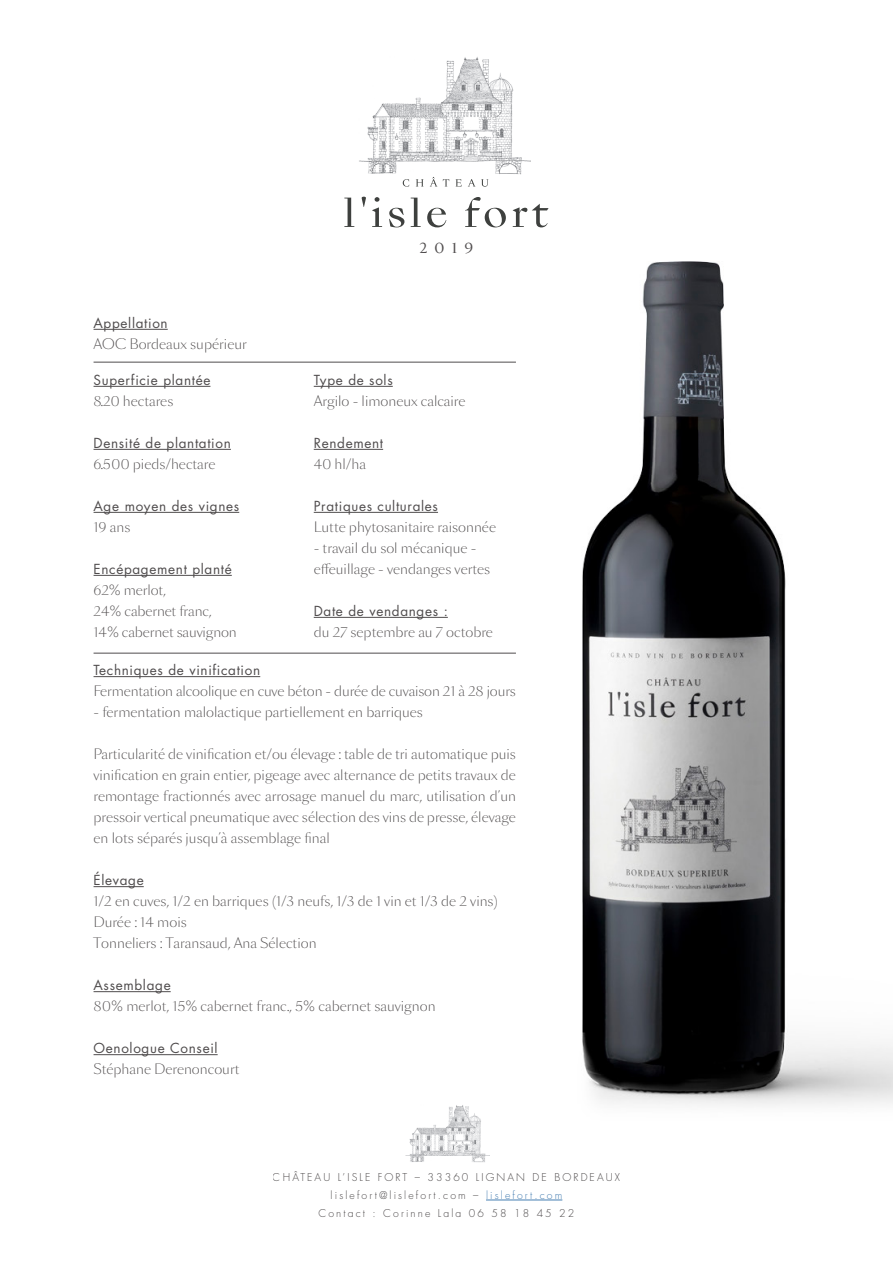
<style>
.page{position:relative;width:893px;height:1263px;background:#fff}
.page>*{position:absolute;margin:0;border:0;box-sizing:border-box;transform-origin:0 0}
.t1{font:18px "Gravitas";color:#231f20}
.t2{font:300 13.5px/21px "Sang Bleu Sans";color:#231f20}
.t3{font:13.5px "Futura Std";letter-spacing:.05em;color:#231f20}
.t4{font:300 10.5px/18px "Futura Std";letter-spacing:.2em;color:#231f20;text-align:center}
.s1{color:#175d9e}
</style>
<div class="page">
<img style="left:448px;top:160px;width:445px;height:1041px">
<img style="left:359px;top:57px;width:171px;height:120px">
<img style="left:405px;top:1103px;width:84px;height:60px">
<hr style="left:94px;top:676px;width:166px;height:1px;background:#231f20">
<hr style="left:94px;top:886px;width:50px;height:1px;background:#231f20">
<hr style="left:94px;top:991px;width:77px;height:1px;background:#231f20">
<hr style="left:94px;top:1054px;width:124px;height:1px;background:#231f20">
<hr style="left:94px;top:329px;width:74px;height:1px;background:#231f20">
<svg style="left:403px;top:179px;width:6px;height:8px"></svg>
<svg style="left:416px;top:179px;width:8px;height:7px"></svg>
<svg style="left:430px;top:177px;width:19px;height:9px"></svg>
<svg style="left:455px;top:179px;width:7px;height:8px"></svg>
<svg style="left:468px;top:179px;width:21px;height:8px"></svg>
<svg style="left:344px;top:198px;width:10px;height:29px"></svg>
<svg style="left:361px;top:197px;width:5px;height:10px"></svg>
<svg style="left:372px;top:197px;width:10px;height:30px"></svg>
<svg style="left:389px;top:208px;width:15px;height:19px"></svg>
<svg style="left:411px;top:198px;width:10px;height:29px"></svg>
<svg style="left:427px;top:208px;width:19px;height:19px"></svg>
<svg style="left:465px;top:197px;width:41px;height:30px"></svg>
<svg style="left:513px;top:204px;width:36px;height:23px"></svg>
<hr style="left:94px;top:386px;width:116px;height:1px;background:#231f20">
<hr style="left:94px;top:449px;width:137px;height:1px;background:#231f20">
<hr style="left:94px;top:512px;width:145px;height:1px;background:#231f20">
<hr style="left:94px;top:575px;width:138px;height:1px;background:#231f20">
<hr style="left:314px;top:386px;width:79px;height:1px;background:#231f20">
<hr style="left:314px;top:449px;width:69px;height:1px;background:#231f20">
<hr style="left:314px;top:512px;width:124px;height:1px;background:#231f20">
<hr style="left:314px;top:617px;width:134px;height:1px;background:#231f20">
<hr style="left:94px;top:362px;width:422px;height:1px;background:#231f20">
<hr style="left:94px;top:653px;width:422px;height:1px;background:#231f20">
<hr style="left:486px;top:1200px;width:76px;height:1px;background:#175d9e">
<p class="t3" style="left:94px;top:314px;width:76px">Appellation</p>
<p class="t2" style="left:94px;top:334px;width:155px">AOC Bordeaux supérieur</p>
<p class="t3" style="left:94px;top:371px;width:118px">Superficie plantée</p>
<p class="t2" style="left:94px;top:391px;width:81px">8.20 hectares</p>
<p class="t3" style="left:94px;top:434px;width:139px">Densité de plantation</p>
<p class="t2" style="left:94px;top:454px;width:123px">6.500 pieds/hectare</p>
<p class="t3" style="left:94px;top:497px;width:147px">Age moyen des vignes</p>
<p class="t2" style="left:94px;top:517px;width:38px">19 ans</p>
<p class="t3" style="left:94px;top:560px;width:140px">Encépagement planté</p>
<p class="t2" style="left:94px;top:580px;width:145px">62% merlot,<br>24% cabernet franc,<br>14% cabernet sauvignon</p>
<h1 class="t1" style="left:420px;top:238px;width:55px">2019</h1>
<p class="t3" style="left:314px;top:371px;width:81px">Type de sols</p>
<p class="t2" style="left:314px;top:391px;width:153px">Argilo - limoneux calcaire</p>
<p class="t3" style="left:314px;top:434px;width:71px">Rendement</p>
<p class="t2" style="left:314px;top:454px;width:54px">40 hl/ha</p>
<p class="t3" style="left:314px;top:497px;width:126px">Pratiques culturales</p>
<p class="t2" style="left:314px;top:517px;width:184px">Lutte phytosanitaire raisonnée</p>
<p class="t2" style="left:314px;top:538px;width:178px">- travail du sol mécanique - effeuillage - vendanges vertes</p>
<p class="t3" style="left:314px;top:602px;width:136px">Date de vendanges :</p>
<p class="t2" style="left:314px;top:622px;width:181px">du 27 septembre au 7 octobre</p>
<p class="t3" style="left:94px;top:662px;width:168px">Techniques de vinification</p>
<p class="t2" style="left:94px;top:681px;width:424px">Fermentation alcoolique en cuve béton - durée de cuvaison 21 à 28 jours</p>
<p class="t2" style="left:94px;top:702px;width:331px">- fermentation malolactique partiellement en barriques</p>
<p class="t2" style="left:94px;top:744px;width:424px;text-align:justify">Particularité de vinification et/ou élevage : table de tri automatique puis vinification en grain entier, pigeage avec alternance de petits travaux de remontage fractionnés avec arrosage manuel du marc, utilisation d’un pressoir vertical pneumatique avec sélection des vins de presse, élevage en lots séparés jusqu’à assemblage final</p>
<p class="t3" style="left:94px;top:872px;width:52px">Élevage</p>
<p class="t2" style="left:94px;top:891px;width:406px">1/2 en cuves, 1/2 en barriques (1/3 neufs, 1/3 de 1 vin et 1/3 de 2 vins)<br>Durée : 14 mois<br>Tonneliers : Taransaud, Ana Sélection</p>
<p class="t3" style="left:94px;top:977px;width:79px">Assemblage</p>
<p class="t2" style="left:94px;top:996px;width:344px">80% merlot, 15% cabernet franc., 5% cabernet sauvignon</p>
<p class="t3" style="left:94px;top:1040px;width:126px">Oenologue Conseil</p>
<p class="t2" style="left:94px;top:1059px;width:147px">Stéphane Derenoncourt</p>
<p class="t4" style="left:273px;top:1168px;width:349px">CHÂTEAU L’ISLE FORT – 33360 LIGNAN DE BORDEAUX lislefort@lislefort.com – <span class="s1">lislefort.com<br></span>Contact : Corinne Lala 06 58 18 45 22</p>
</div>
